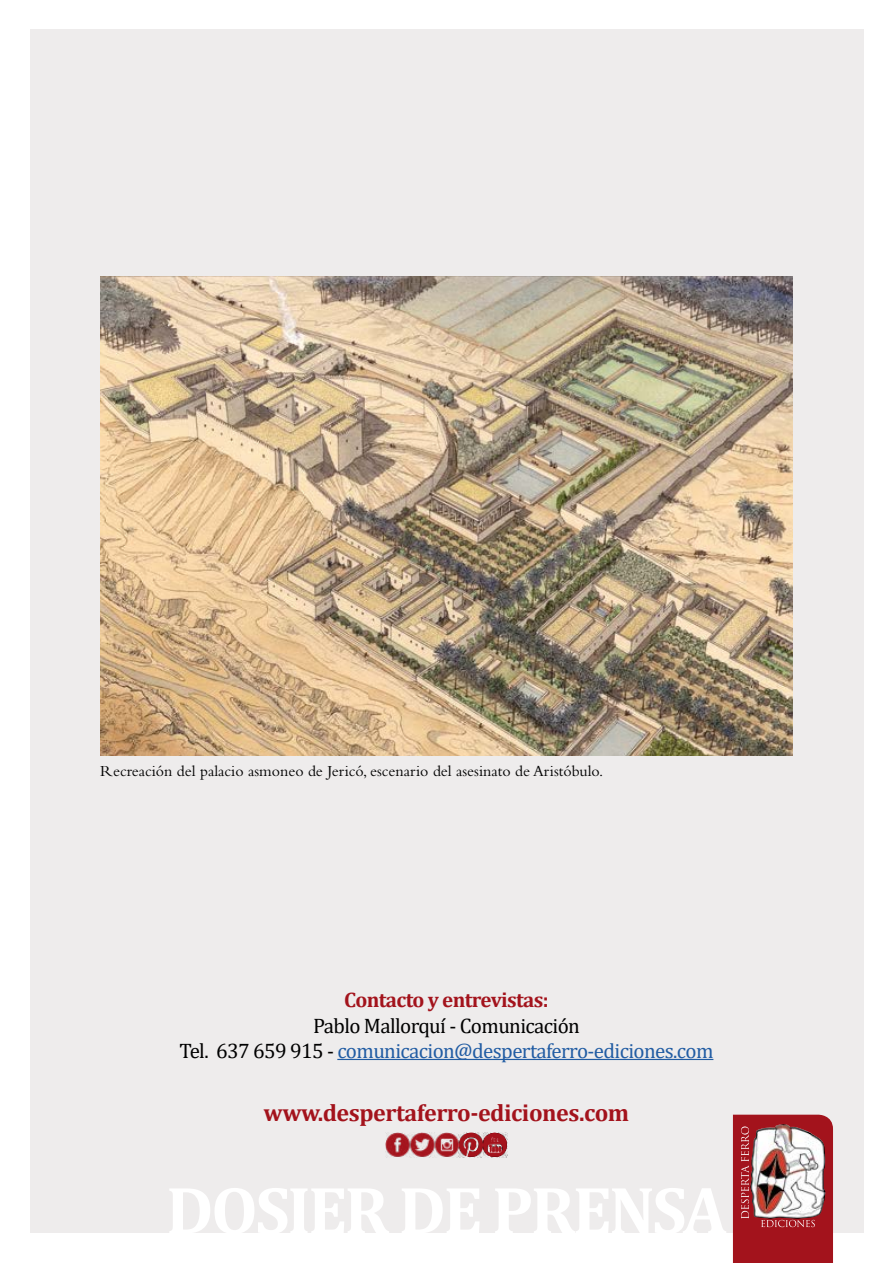
<style>
.page{position:relative;width:893px;height:1263px;background:#fff}
.page>*{position:absolute;margin:0;border:0;box-sizing:border-box;transform-origin:0 0}
.t1{font:700 24px "Cambria";letter-spacing:-.02em;color:#a3131c}
.t2{font:21px "Cambria";letter-spacing:-.03em;color:#215ca3}
.t3{font:21px "Cambria";letter-spacing:-.03em;color:#000}
.t4{font:700 21px "Cambria";letter-spacing:-.03em;color:#a3131c}
.pie_de_foto{font:15.9px "Bembo Std";color:#000}
.s1{color:#000}
</style>
<div class="page">
<div style="left:30px;top:30px;width:833px;height:1203px;background:#eeecec"></div>
<img style="left:733px;top:1115px;width:100px;height:148px">
<hr style="left:337px;top:1059px;width:376px;height:1px;background:#215ca3">
<img style="left:483px;top:1133px;width:25px;height:25px">
<img style="left:385px;top:1133px;width:98px;height:25px">
<img style="left:100px;top:276px;width:693px;height:480px">
<p class="pie_de_foto" style="left:100px;top:762px;width:504px">Recreación del palacio asmoneo de Jericó, escenario del asesinato de Aristóbulo.</p>
<p class="t4" style="left:344px;top:985px;width:206px">Contacto y entrevistas:</p>
<p class="t3" style="left:313px;top:1013px;width:268px">Pablo Mallorquí - Comunicación</p>
<p class="t2" style="left:180px;top:1039px;width:535px"><span class="s1">Tel. 637 659 915 -</span> comunicacion@despertaferro-ediciones.com</p>
<p class="t1" style="left:264px;top:1096px;width:367px">www.despertaferro-ediciones.com</p>
</div>
